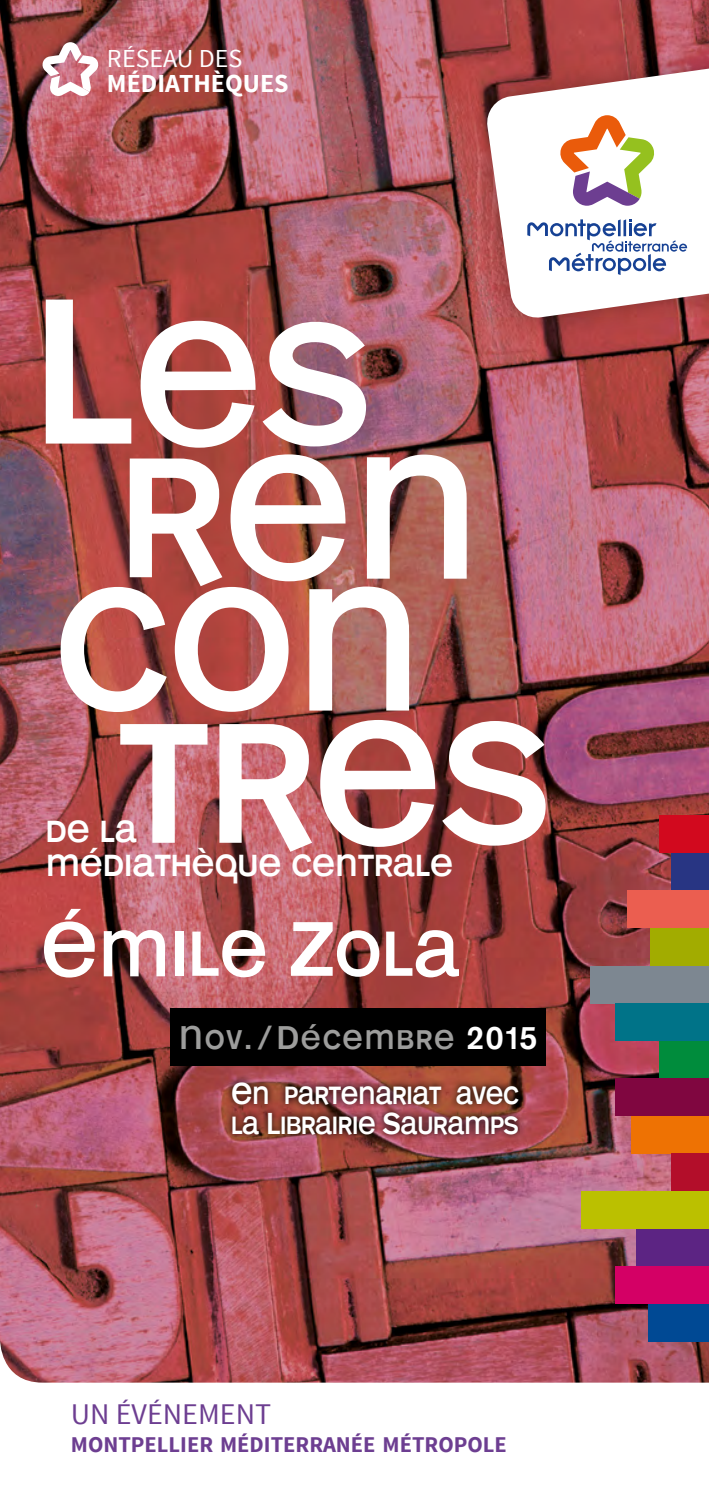
<style>
.page{position:relative;width:709px;height:1489px;background:#fff}
.page>*{position:absolute;margin:0;border:0;box-sizing:border-box;transform-origin:0 0}
.t1{font:76.5px "Mono Alphabet";letter-spacing:.005em;color:#fff}
.t2{font:36.75px "Mono Alphabet";color:#fff}
.t3{font:32.5px "Mono Alphabet";letter-spacing:.05em;color:#9d9d9c}
.t4{font:30px/30px "Mono Alphabet";letter-spacing:-.01em;color:#fff;scale:.94 1}
.t5{font:30px "Source Sans Pro";color:#6d3e91}
.t6{font:700 26px "Source Sans Pro";color:#fff}
.t7{font:26px "Source Sans Pro";color:#fff}
.t8{font:700 22.5px "Source Sans Pro";color:#6d3e91}
.s1{color:#fff}
</style>
<div class="page">
<img style="left:0;top:0;width:709px;height:1125px">
<svg style="left:0;top:1125px;width:709px;height:258px"></svg>
<div style="left:464px;top:43px;width:245px;height:297px;background:#000;opacity:.3"></div>
<svg style="left:485px;top:65px;width:224px;height:254px"></svg>
<svg style="left:559px;top:115px;width:96px;height:91px"></svg>
<svg style="left:527px;top:219px;width:160px;height:56px"></svg>
<div style="left:170px;top:1008px;width:375px;height:58px;background:#000"></div>
<svg style="left:46px;top:299px;width:320px;height:148px"></svg>
<svg style="left:130px;top:454px;width:336px;height:132px"></svg>
<svg style="left:61px;top:586px;width:348px;height:126px"></svg>
<svg style="left:120px;top:720px;width:425px;height:131px"></svg>
<svg style="left:226px;top:1075px;width:299px;height:65px"></svg>
<svg style="left:42px;top:42px;width:57px;height:54px"></svg>
<div style="left:631px;top:1115px;width:78px;height:38px;background:#ee7203"></div>
<div style="left:659px;top:815px;width:50px;height:38px;background:#d2091e"></div>
<div style="left:671px;top:1153px;width:38px;height:38px;background:#b30e2a"></div>
<div style="left:671px;top:853px;width:38px;height:37px;background:#283583"></div>
<div style="left:581px;top:1191px;width:128px;height:37px;background:#bbc000"></div>
<div style="left:627px;top:890px;width:82px;height:38px;background:#eb5e50"></div>
<div style="left:636px;top:1228px;width:73px;height:38px;background:#5c2483"></div>
<div style="left:650px;top:928px;width:59px;height:37px;background:#a2ac00"></div>
<div style="left:615px;top:1266px;width:94px;height:37px;background:#d40065"></div>
<div style="left:648px;top:1303px;width:61px;height:38px;background:#004994"></div>
<div style="left:590px;top:965px;width:119px;height:38px;background:#7d8791"></div>
<div style="left:659px;top:1037px;width:50px;height:41px;background:#008c3c"></div>
<div style="left:615px;top:1078px;width:94px;height:37px;background:#800640"></div>
<div style="left:615px;top:1003px;width:94px;height:37px;background:#007388"></div>
<p class="t7" style="left:107px;top:42px;width:137px">RÉSEAU DES</p>
<p class="t6" style="left:107px;top:67px;width:183px">MÉDIATHÈQUES</p>
<p class="t2" style="left:46px;top:807px;width:93px">de la</p>
<p class="t2" style="left:46px;top:841px;width:409px">médiathèque centrale</p>
<h1 class="t1" style="left:41px;top:904px;width:420px">Émile Zola</h1>
<p class="t3" style="left:179px;top:1018px;width:360px">Nov./Décembre <span class="s1">2015</span></p>
<p class="t4" style="left:231px;top:1078px;width:308px">En partenariat avec la Librairie Sauramps</p>
<p class="t5" style="left:71px;top:1395px;width:202px">UN ÉVÉNEMENT</p>
<p class="t8" style="left:71px;top:1429px;width:437px">MONTPELLIER MÉDITERRANÉE MÉTROPOLE</p>
</div>
